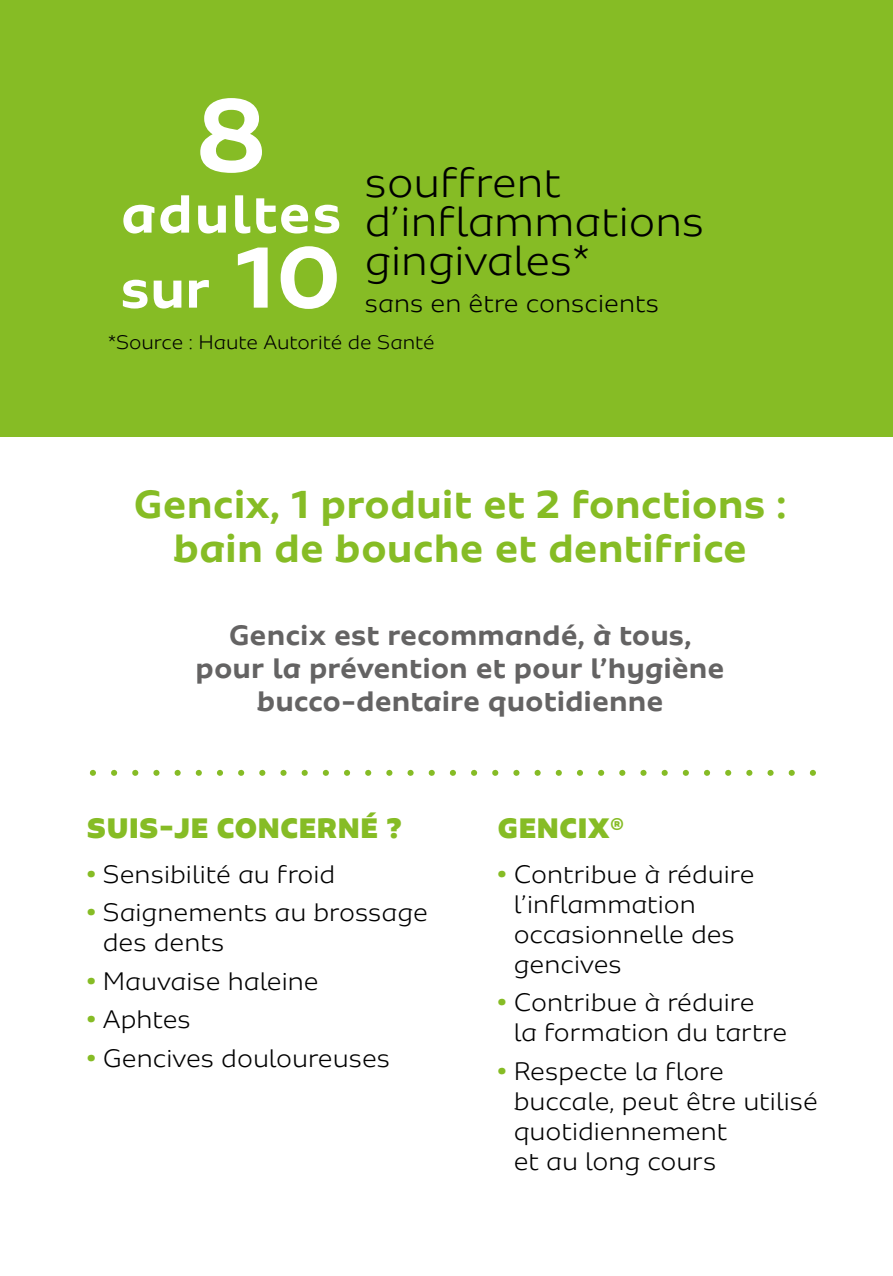
<style>
.page{position:relative;width:893px;height:1276px;background:#fff}
.page>*{position:absolute;margin:0;border:0;box-sizing:border-box;transform-origin:0 0}
.t1{font:700 111px "Sua";color:#fff}
.t2{font:700 57px/75px "Sua";letter-spacing:.03em;color:#fff}
.t3{font:300 45px/39px "Sua";color:#000}
.t4{font:700 42px/43.2px "Sua";color:#86bc25;text-align:center}
.t5{font:700 30px/33px "Sua";color:#646363;text-align:center}
.t6{font:900 30px "Sua";color:#86bc25}
.t7{font:300 27px/30px "Sua";color:#000}
.t8{font:300 21px "Sua";color:#000}
.s1{font-size:93px}
.s2{font-weight:900;color:#86bc25}
</style>
<div class="page">
<div style="left:0;top:0;width:893px;height:437px;background:#86bc25"></div>
<svg style="left:93px;top:770px;width:720px;height:6px"></svg>
<h1 class="t1" style="left:196px;top:66px;width:73px">8</h1>
<h2 class="t2" style="left:121px;top:175px;width:223px">adultes sur <span class="s1">10</span></h2>
<h3 class="t3" style="left:365px;top:161px;width:341px">souffrent d’inflammations gingivales*</h3>
<p class="t7" style="left:365px;top:287px;width:296px">sans en être conscients</p>
<p class="t8" style="left:108px;top:329px;width:328px">*Source : Haute Autorité de Santé</p>
<h3 class="t4" style="left:134px;top:482px;width:654px">Gencix, 1 produit et 2 fonctions : bain de bouche et dentifrice</h3>
<p class="t5" style="left:196px;top:618px;width:530px">Gencix est recommandé, à tous, pour la prévention et pour l’hygiène bucco-dentaire quotidienne</p>
<p class="t6" style="left:87px;top:809px;width:317px">SUIS-JE CONCERNÉ ?</p>
<p class="t6" style="left:497px;top:809px;width:128px">GENCIX®</p>
<p class="t7" style="left:87px;top:858px;width:250px"><span class="s2">•</span> Sensibilité au froid</p>
<p class="t7" style="left:103px;top:896px;width:327px;text-indent:-16px"><span class="s2">•</span> Saignements au brossage des dents</p>
<p class="t7" style="left:87px;top:965px;width:234px"><span class="s2">•</span> Mauvaise haleine</p>
<p class="t7" style="left:87px;top:1003px;width:106px"><span class="s2">•</span> Aphtes</p>
<p class="t7" style="left:87px;top:1042px;width:305px"><span class="s2">•</span> Gencives douloureuses</p>
<p class="t7" style="left:514px;top:858px;width:242px;text-indent:-16px"><span class="s2">•</span> Contribue à réduire l’inflammation occasionnelle des gencives</p>
<p class="t7" style="left:514px;top:986px;width:275px;text-indent:-16px"><span class="s2">•</span> Contribue à réduire<br>la formation du tartre</p>
<p class="t7" style="left:514px;top:1055px;width:306px;text-indent:-16px"><span class="s2">•</span> Respecte la flore buccale, peut être utilisé quotidiennement<br>et au long cours</p>
</div>
